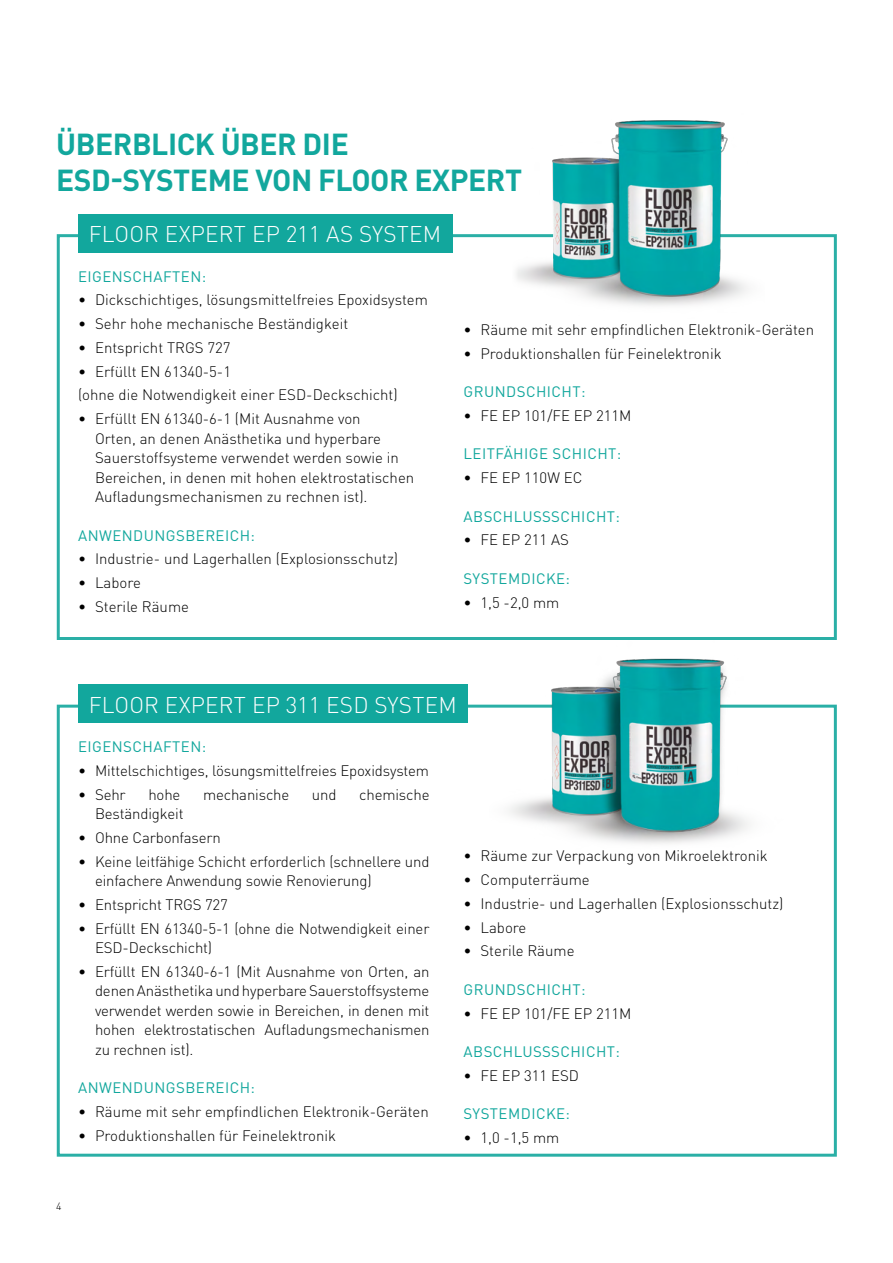
<style>
.page{position:relative;width:893px;height:1263px;background:#fff}
.page>*{position:absolute;margin:0;border:0;box-sizing:border-box;transform-origin:0 0}
.t1{font:700 30px/36px "DIN Pro";letter-spacing:-.015em;color:#12a79d}
.t2{font:300 22.5px "DIN Pro";letter-spacing:.01em;color:#fff}
.bulleti{font:300 15px/19.5px "DIN Pro";color:#000}
.t3{font:15px "DIN Pro";letter-spacing:.03em;color:#12a79d}
.t4{font:300 10.5px "DIN Pro";color:#000}
</style>
<div class="page">
<div style="left:78px;top:214px;width:374px;height:39px;background:#12a79d"></div>
<img style="left:511px;top:120px;width:253px;height:186px">
<div style="left:78px;top:685px;width:389px;height:38px;background:#12a79d"></div>
<img style="left:490px;top:637px;width:297px;height:207px">
<p class="t1" style="left:56px;top:124px;width:467px">ÜBERBLICK ÜBER DIE<br>ESD-SYSTEME VON FLOOR EXPERT</p>
<p class="t2" style="left:89px;top:219px;width:354px">FLOOR EXPERT EP 211 AS SYSTEM</p>
<p class="t3" style="left:78px;top:266px;width:130px">EIGENSCHAFTEN:</p>
<p class="bulleti" style="left:78px;top:289px;width:351px">• Dickschichtiges, lösungsmittelfreies Epoxidsystem</p>
<p class="bulleti" style="left:78px;top:313px;width:272px">• Sehr hohe mechanische Beständigkeit</p>
<p class="bulleti" style="left:78px;top:337px;width:154px">• Entspricht TRGS 727</p>
<p class="bulleti" style="left:78px;top:361px;width:154px">• Erfüllt EN 61340-5-1</p>
<p class="bulleti" style="left:78px;top:384px;width:321px">(ohne die Notwendigkeit einer ESD-Deckschicht)</p>
<p class="bulleti" style="left:95px;top:408px;width:321px;text-indent:-17px">• Erfüllt EN 61340-6-1 (Mit Ausnahme von<br>Orten, an denen Anästhetika und hyperbare Sauerstoffsysteme verwendet werden sowie in Bereichen, in denen mit hohen elektrostatischen Aufladungsmechanismen zu rechnen ist).</p>
<p class="t3" style="left:78px;top:525px;width:178px">ANWENDUNGSBEREICH:</p>
<p class="bulleti" style="left:78px;top:548px;width:322px">• Industrie- und Lagerhallen (Explosionsschutz)</p>
<p class="bulleti" style="left:78px;top:572px;width:64px">• Labore</p>
<p class="bulleti" style="left:78px;top:596px;width:113px">• Sterile Räume</p>
<p class="bulleti" style="left:463px;top:319px;width:352px">• Räume mit sehr empfindlichen Elektronik-Geräten</p>
<p class="bulleti" style="left:463px;top:343px;width:260px">• Produktionshallen für Feinelektronik</p>
<p class="t3" style="left:464px;top:381px;width:123px">GRUNDSCHICHT:</p>
<p class="bulleti" style="left:463px;top:405px;width:169px">• FE EP 101/FE EP 211M</p>
<p class="t3" style="left:464px;top:444px;width:159px">LEITFÄHIGE SCHICHT:</p>
<p class="bulleti" style="left:463px;top:467px;width:120px">• FE EP 110W EC</p>
<p class="t3" style="left:464px;top:506px;width:158px">ABSCHLUSSSCHICHT:</p>
<p class="bulleti" style="left:463px;top:529px;width:107px">• FE EP 211 AS</p>
<p class="t3" style="left:464px;top:568px;width:108px">SYSTEMDICKE:</p>
<p class="bulleti" style="left:463px;top:592px;width:97px">• 1,5 -2,0 mm</p>
<p class="t2" style="left:89px;top:689px;width:369px">FLOOR EXPERT EP 311 ESD SYSTEM</p>
<p class="t3" style="left:78px;top:736px;width:130px">EIGENSCHAFTEN:</p>
<p class="bulleti" style="left:78px;top:760px;width:352px">• Mittelschichtiges, lösungsmittelfreies Epoxidsystem</p>
<p class="bulleti" style="left:78px;top:784px;width:49px">• Sehr</p>
<p class="bulleti" style="left:148px;top:784px;width:34px">hohe</p>
<p class="bulleti" style="left:203px;top:784px;width:88px">mechanische</p>
<p class="bulleti" style="left:312px;top:784px;width:26px">und</p>
<p class="bulleti" style="left:359px;top:784px;width:72px">chemische</p>
<p class="bulleti" style="left:95px;top:803px;width:90px">Beständigkeit</p>
<p class="bulleti" style="left:78px;top:827px;width:144px">• Ohne Carbonfasern</p>
<p class="bulleti" style="left:95px;top:851px;width:336px;text-indent:-17px">• Keine leitfähige Schicht erforderlich (schnellere und einfachere Anwendung sowie Renovierung)</p>
<p class="bulleti" style="left:78px;top:894px;width:151px">• Entspricht TRGS 727</p>
<p class="bulleti" style="left:95px;top:918px;width:336px;text-indent:-17px">• Erfüllt EN 61340-5-1 (ohne die Notwendigkeit einer<br>ESD-Deckschicht)</p>
<p class="bulleti" style="left:95px;top:961px;width:336px;text-align:justify;text-indent:-17px">• Erfüllt EN 61340-6-1 (Mit Ausnahme von Orten, an denen Anästhetika und hyperbare Sauerstoffsysteme verwendet werden sowie in Bereichen, in denen mit hohen elektrostatischen Aufladungsmechanismen zu rechnen ist).</p>
<p class="t3" style="left:78px;top:1078px;width:178px">ANWENDUNGSBEREICH:</p>
<p class="bulleti" style="left:78px;top:1101px;width:352px">• Räume mit sehr empfindlichen Elektronik-Geräten</p>
<p class="bulleti" style="left:78px;top:1125px;width:260px">• Produktionshallen für Feinelektronik</p>
<p class="bulleti" style="left:463px;top:845px;width:306px">• Räume zur Verpackung von Mikroelektronik</p>
<p class="bulleti" style="left:463px;top:869px;width:128px">• Computerräume</p>
<p class="bulleti" style="left:463px;top:893px;width:322px">• Industrie- und Lagerhallen (Explosionsschutz)</p>
<p class="bulleti" style="left:463px;top:917px;width:64px">• Labore</p>
<p class="bulleti" style="left:463px;top:940px;width:113px">• Sterile Räume</p>
<p class="t3" style="left:464px;top:979px;width:123px">GRUNDSCHICHT:</p>
<p class="bulleti" style="left:463px;top:1003px;width:169px">• FE EP 101/FE EP 211M</p>
<p class="t3" style="left:464px;top:1041px;width:158px">ABSCHLUSSSCHICHT:</p>
<p class="bulleti" style="left:463px;top:1065px;width:117px">• FE EP 311 ESD</p>
<p class="t3" style="left:464px;top:1104px;width:108px">SYSTEMDICKE:</p>
<p class="bulleti" style="left:463px;top:1127px;width:97px">• 1,0 -1,5 mm</p>
<p class="t4" style="left:56px;top:1199px;width:7px">4</p>
</div>
